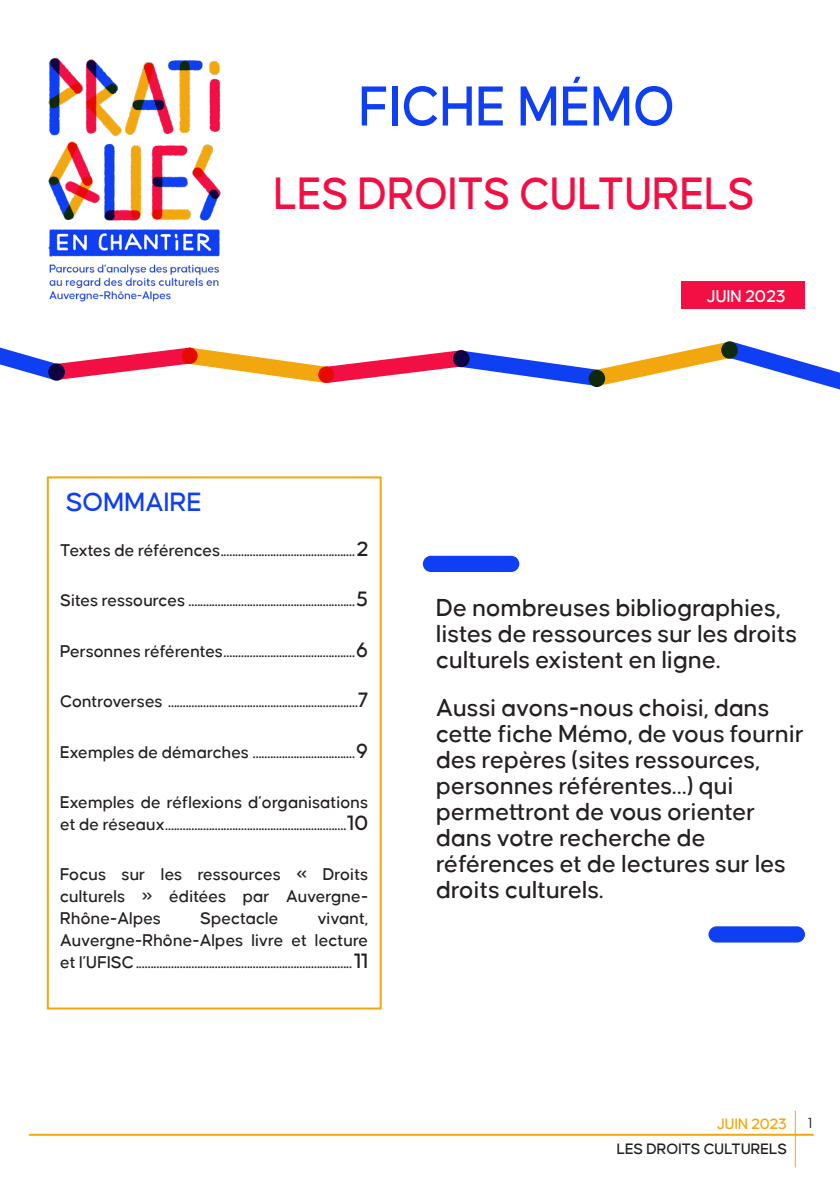
<style>
.page{position:relative;width:840px;height:1191px;background:#fff}
.page>*{position:absolute;margin:0;border:0;box-sizing:border-box;transform-origin:0 0}
.t1{font:500 60px "Causten";color:#0f3ff2;scale:.94 1}
.Theme_fiche_-_Niveau{font:500 48px "Causten";color:#f20f44;scale:.94 1}
.Titre_sommaire{font:500 28px "Causten";color:#0f3ff2}
.Chapeau{font:500 26px/26px "Causten";color:#252020}
.t2{font:500 18px/22px "Causten";color:#252020;text-align:justify}
.t3{font:500 18px "Causten";color:#fff}
.t4{font:500 16px "Causten";color:#231f20}
.t5{font:500 16px "Causten";color:#f2a70f}
.t6{font:condensed 14px "Avant Garde";color:#252020}
.s1{font-size:22px;color:#231f20}
</style>
<div class="page">
<div style="left:47px;top:476px;width:334px;height:533px;border:2px solid #f2a70f"></div>
<img style="left:48px;top:57px;width:173px;height:245px">
<svg style="left:0;top:341px;width:839px;height:49px"></svg>
<div style="left:720px;top:341px;width:17px;height:18px;background:#0e290e;border-radius:50%"></div>
<div style="left:588px;top:370px;width:16px;height:17px;background:#0e290e;border-radius:50%"></div>
<div style="left:453px;top:350px;width:16px;height:17px;background:#0e0441;border-radius:50%"></div>
<div style="left:318px;top:366px;width:16px;height:16px;background:#e60a04;border-radius:50%"></div>
<div style="left:182px;top:348px;width:15px;height:16px;background:#e60a04;border-radius:50%"></div>
<div style="left:48px;top:363px;width:17px;height:18px;background:#0e0441;border-radius:50%"></div>
<div style="left:708px;top:926px;width:96px;height:16px;background:#0f3ff2;border-radius:8px"></div>
<div style="left:422px;top:556px;width:97px;height:16px;background:#0f3ff2;border-radius:8px"></div>
<div style="left:681px;top:282px;width:123px;height:27px;background:#f20f44"></div>
<hr style="left:794px;top:1110px;width:1px;height:57px;background:#f2a70f">
<hr style="left:29px;top:1133px;width:784px;height:2px;background:#f2a70f">
<h1 class="t1" style="left:358px;top:74px;width:338px">FICHE MÉMO</h1>
<p class="Theme_fiche_-_Niveau" style="left:273px;top:168px;width:513px">LES DROITS CULTURELS</p>
<p class="t3" style="left:706px;top:287px;width:80px">JUIN 2023</p>
<p class="Titre_sommaire" style="left:66px;top:487px;width:138px">SOMMAIRE</p>
<p class="t2" style="left:60px;top:539px;width:309px">Textes de références..............................................<span class="s1">2</span></p>
<p class="t2" style="left:60px;top:589px;width:309px">Sites ressources .........................................................<span class="s1">5</span></p>
<p class="t2" style="left:60px;top:640px;width:309px">Personnes référentes.............................................<span class="s1">6</span></p>
<p class="t2" style="left:60px;top:690px;width:309px">Controverses .................................................................<span class="s1">7</span></p>
<p class="t2" style="left:60px;top:740px;width:309px">Exemples de démarches ...................................<span class="s1">9</span></p>
<p class="t2" style="left:60px;top:791px;width:309px">Exemples de réflexions d’organisations et de réseaux..............................................................<span class="s1">10</span></p>
<p class="t2" style="left:60px;top:863px;width:309px">Focus sur les ressources « Droits culturels » éditées par Auvergne-Rhône-Alpes</p>
<p class="t2" style="left:200px;top:907px;width:80px">Spectacle</p>
<p class="t2" style="left:60px;top:907px;width:309px;text-indent:257px">vivant, Auvergne-Rhône-Alpes livre et lecture et l’UFISC..........................................................................<span class="s1">11</span></p>
<p class="Chapeau" style="left:436px;top:594px;width:362px">De nombreuses bibliographies, listes de ressources sur les droits culturels existent en ligne.</p>
<p class="Chapeau" style="left:436px;top:694px;width:369px">Aussi avons-nous choisi, dans cette fiche Mémo, de vous fournir des repères (sites ressources, personnes référentes…) qui permettront de vous orienter dans votre recherche de références et de lectures sur les droits culturels.</p>
<p class="t5" style="left:716px;top:1115px;width:72px">JUIN 2023</p>
<p class="t4" style="left:616px;top:1140px;width:172px">LES DROITS CULTURELS</p>
<p class="t6" style="left:806px;top:1114px;width:9px">1</p>
</div>
